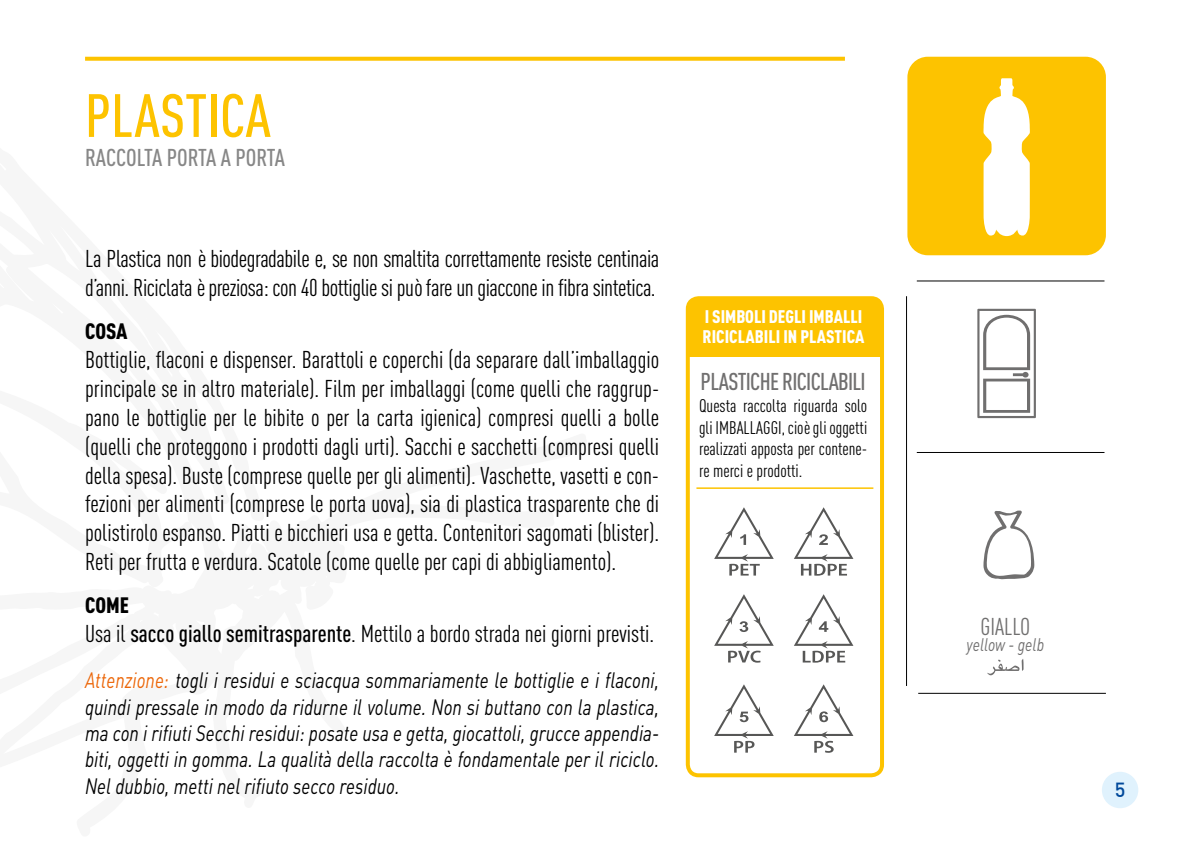
<style>
.page{position:relative;width:1191px;height:851px;background:#fff}
.page>*{position:absolute;margin:0;border:0;box-sizing:border-box;transform-origin:0 0}
.t1{font:500 60px "DIN Cond";color:#fdc300}
.t2{font:24px/28.8px "DIN Cond";letter-spacing:-.02em;color:#000}
.t3{font:24px "DIN Cond";color:#000}
.t4{font:500 24px "DIN Cond";letter-spacing:-.03em;color:#706f6f}
.t5{font:500 24px "DIN Cond";letter-spacing:-.005em;color:#878787}
.t6{font:24px "DIN Cond";color:#706f6f}
.t7{font:italic 22px/26.4px "DIN";color:#000;text-align:justify;scale:.8 1}
.t8{font:900 22px "DIN Cond";letter-spacing:-.005em;color:#000}
.t9{font:500 20px "DIN";color:#00489a}
.t10{font:18px/21.6px "DIN Cond";color:#000;text-align:justify}
.t11{font:900 18px/20px "DIN Cond";color:#fff}
.t12{font:italic 18px "DIN";color:#706f6f;scale:.8 1}
.s1{font-weight:500}
.s2{color:#ec6608}
</style>
<div class="page">
<div style="left:1101px;top:771px;width:37px;height:37px;background:#e0f2fd;border-radius:50%"></div>
<div style="left:688px;top:298px;width:194px;height:59px;background:#fdc300;border-radius:11px"></div>
<div style="left:907px;top:57px;width:199px;height:198px;background:#fdc300;border-radius:20px"></div>
<svg style="left:983px;top:78px;width:47px;height:158px"></svg>
<svg style="left:987px;top:659px;width:36px;height:16px"></svg>
<svg style="left:85px;top:57px;width:760px;height:4px;background:#fdc610"></svg>
<hr style="left:906px;top:296px;width:1px;height:389px;background:#000">
<hr style="left:916px;top:280px;width:188px;height:1px;background:#000">
<hr style="left:916px;top:452px;width:188px;height:1px;background:#000">
<hr style="left:918px;top:693px;width:188px;height:1px;background:#000">
<svg style="left:977px;top:309px;width:59px;height:109px"></svg>
<svg style="left:983px;top:510px;width:51px;height:69px"></svg>
<div style="left:686px;top:296px;width:198px;height:481px;border:4px solid #fdc300;border-radius:11px"></div>
<svg style="left:714px;top:507px;width:59px;height:68px"></svg>
<svg style="left:794px;top:507px;width:59px;height:68px"></svg>
<svg style="left:714px;top:594px;width:59px;height:68px"></svg>
<svg style="left:794px;top:594px;width:59px;height:68px"></svg>
<svg style="left:714px;top:684px;width:59px;height:68px"></svg>
<svg style="left:794px;top:684px;width:59px;height:68px"></svg>
<hr style="left:696px;top:487px;width:177px;height:2px;background:#fdc300">
<h1 class="t1" style="left:85px;top:80px;width:187px">PLASTICA</h1>
<p class="t5" style="left:85px;top:143px;width:201px">RACCOLTA PORTA A PORTA</p>
<p class="t2" style="left:85px;top:244px;width:576px">La Plastica non è biodegradabile e, se non smaltita correttamente resiste centinaia d’anni. Riciclata è preziosa: con 40 bottiglie si può fare un giaccone in fibra sintetica.</p>
<p class="t8" style="left:85px;top:318px;width:44px">COSA</p>
<p class="t2" style="left:85px;top:345px;width:576px;text-align:justify">Bottiglie, flaconi e dispenser. Barattoli e coperchi (da separare dall’imballaggio principale se in altro materiale). Film per imballaggi (come quelli che raggrup&shy;pano le bottiglie per le bibite o per la carta igienica) compresi quelli a bolle (quelli che proteggono i prodotti dagli urti). Sacchi e sacchetti (compresi quelli della spesa). Buste (comprese quelle per gli alimenti). Vaschette, vasetti e con&shy;fezioni per alimenti (comprese le porta uova), sia di plastica trasparente che di polistirolo espanso. Piatti e bicchieri usa e getta. Contenitori sagomati (blister).<br>Reti per frutta e verdura. Scatole (come quelle per capi di abbigliamento).</p>
<p class="t8" style="left:85px;top:591px;width:45px">COME</p>
<p class="t3" style="left:85px;top:619px;width:571px">Usa il <span class="s1">sacco giallo semitrasparente</span>. Mettilo a bordo strada nei giorni previsti.</p>
<p class="t7" style="left:85px;top:666px;width:719px"><span class="s2">Attenzione:</span> togli i residui e sciacqua sommariamente le bottiglie e i flaconi, quindi pressale in modo da ridurne il volume. Non si buttano con la plastica, ma con i rifiuti Secchi residui: posate usa e getta, giocattoli, grucce appendia&shy;biti, oggetti in gomma. La qualità della raccolta è fondamentale per il riciclo.<br>Nel dubbio, metti nel rifiuto secco residuo.</p>
<p class="t11" style="left:702px;top:306px;width:163px">I SIMBOLI DEGLI IMBALLI<br>RICICLABILI IN PLASTICA</p>
<p class="t4" style="left:700px;top:367px;width:166px">PLASTICHE RICICLABILI</p>
<p class="t10" style="left:699px;top:394px;width:170px">Questa raccolta riguarda solo gli IMBALLAGGI, cioè gli oggetti realizzati apposta per contene&shy;re merci e prodotti.</p>
<p class="t6" style="left:980px;top:612px;width:51px">GIALLO</p>
<p class="t12" style="left:966px;top:633px;width:98px">yellow - gelb</p>
<p class="t9" style="left:1114px;top:777px;width:12px">5</p>
</div>
